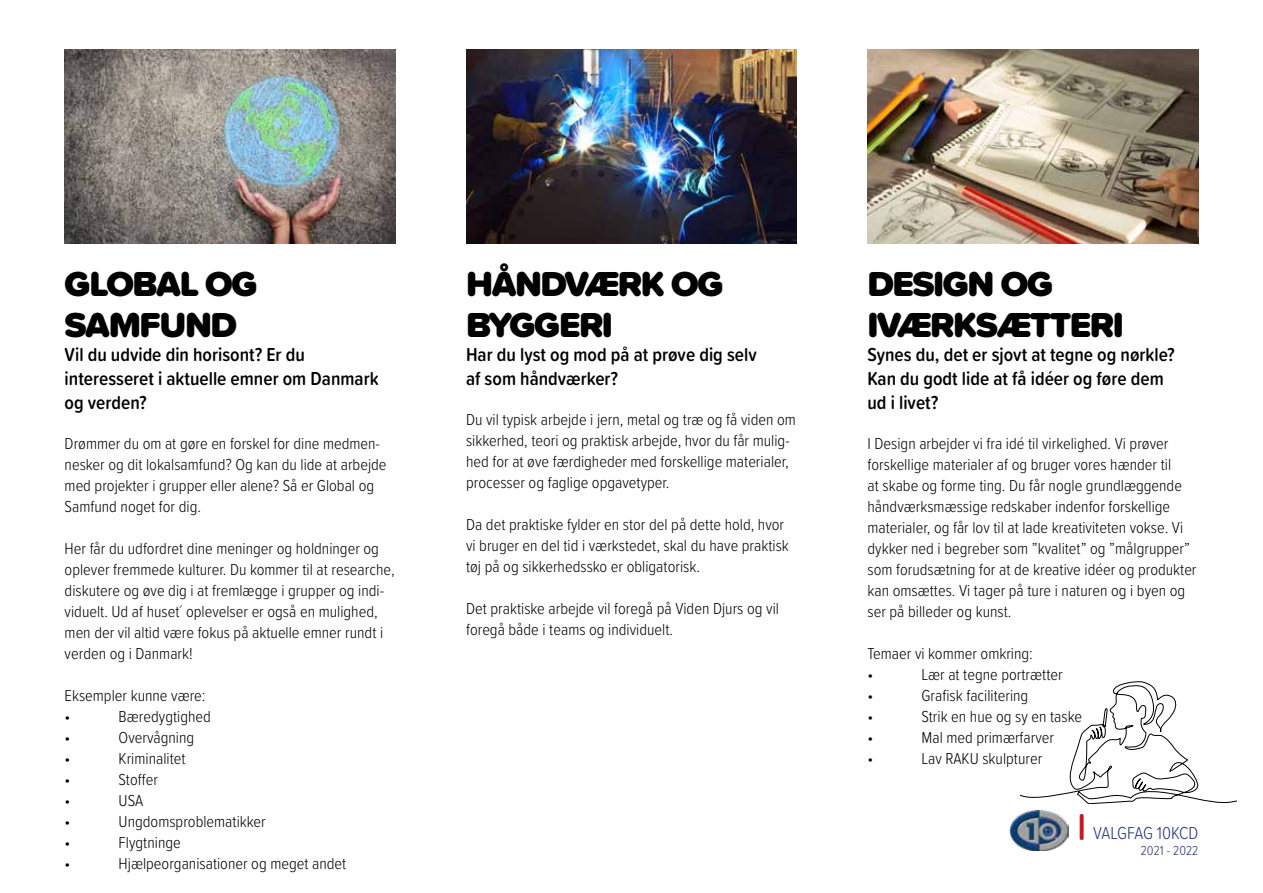
<style>
.page{position:relative;width:1263px;height:893px;background:#fff}
.page>*{position:absolute;margin:0;border:0;box-sizing:border-box;transform-origin:0 0}
.t1{font:900 36px/40.5px "Proxima Soft";letter-spacing:-.04em;color:#000}
.t2{font:600 19.5px/24px "Proxima Soft Cond";color:#000}
.t3{font:300 18px "Proxima Soft Cond";letter-spacing:-.01em;color:#283583}
.t4{font:300 16.5px/21px "Proxima Soft Cond";color:#000}
.t5{font:300 13.5px "Proxima Soft Cond";color:#283583}
.s1{font-weight:900;font-size:36px;color:#cd171a}
</style>
<div class="page">
<svg style="left:1020px;top:682px;width:216px;height:122px"></svg>
<img style="left:466px;top:50px;width:331px;height:193px">
<img style="left:867px;top:50px;width:331px;height:193px">
<img style="left:65px;top:50px;width:330px;height:193px">
<img style="left:1010px;top:810px;width:58px;height:40px">
<h1 class="t1" style="left:65px;top:263px;width:194px">GLOBAL OG<br>SAMFUND</h1>
<p class="t2" style="left:65px;top:342px;width:315px">Vil du udvide din horisont? Er du interesseret i aktuelle emner om Danmark og verden?</p>
<p class="t4" style="left:65px;top:432px;width:323px">Drømmer du om at gøre en forskel for dine medmen&shy;nesker og dit lokalsamfund? Og kan du lide at arbejde med projekter i grupper eller alene? Så er Global og Samfund noget for dig.</p>
<p class="t4" style="left:65px;top:537px;width:331px">Her får du udfordret dine meninger og holdninger og oplever fremmede kulturer. Du kommer til at researche, diskutere og øve dig i at fremlægge i grupper og indi&shy;viduelt. Ud af huset´ oplevelser er også en mulighed, men der vil altid være fokus på aktuelle emner rundt i verden og i Danmark!</p>
<p class="t4" style="left:65px;top:684px;width:142px">Eksempler kunne være: •</p>
<p class="t4" style="left:119px;top:705px;width:94px">Bæredygtighed</p>
<p class="t4" style="left:65px;top:726px;width:7px">•</p>
<p class="t4" style="left:119px;top:726px;width:77px">Overvågning</p>
<p class="t4" style="left:65px;top:747px;width:7px">•</p>
<p class="t4" style="left:119px;top:747px;width:68px">Kriminalitet</p>
<p class="t4" style="left:65px;top:768px;width:7px">•</p>
<p class="t4" style="left:119px;top:768px;width:41px">Stoffer</p>
<p class="t4" style="left:65px;top:790px;width:7px">•</p>
<p class="t4" style="left:119px;top:790px;width:26px">USA</p>
<p class="t4" style="left:65px;top:811px;width:7px">•</p>
<p class="t4" style="left:119px;top:811px;width:149px">Ungdomsproblematikker</p>
<p class="t4" style="left:65px;top:832px;width:7px">•</p>
<p class="t4" style="left:119px;top:832px;width:64px">Flygtninge</p>
<p class="t4" style="left:65px;top:853px;width:7px">•</p>
<p class="t4" style="left:119px;top:853px;width:229px">Hjælpeorganisationer og meget andet</p>
<h1 class="t1" style="left:466px;top:263px;width:259px">HÅNDVÆRK OG<br>BYGGERI</h1>
<p class="t2" style="left:466px;top:342px;width:292px">Har du lyst og mod på at prøve dig selv af som håndværker?</p>
<p class="t4" style="left:466px;top:408px;width:331px">Du vil typisk arbejde i jern, metal og træ og få viden om sikkerhed, teori og praktisk arbejde, hvor du får mulig&shy;hed for at øve færdigheder med forskellige materialer, processer og faglige opgavetyper.</p>
<p class="t4" style="left:466px;top:513px;width:324px">Da det praktiske fylder en stor del på dette hold, hvor vi bruger en del tid i værkstedet, skal du have praktisk tøj på og sikkerhedssko er obligatorisk.</p>
<p class="t4" style="left:466px;top:597px;width:314px">Det praktiske arbejde vil foregå på Viden Djurs og vil foregå både i teams og individuelt.</p>
<h1 class="t1" style="left:867px;top:263px;width:258px">DESIGN OG<br>IVÆRKSÆTTERI</h1>
<p class="t2" style="left:867px;top:342px;width:309px">Synes du, det er sjovt at tegne og nørkle?<br>Kan du godt lide at få idéer og føre dem ud i livet?</p>
<p class="t4" style="left:867px;top:432px;width:331px">I Design arbejder vi fra idé til virkelighed. Vi prøver forskellige materialer af og bruger vores hænder til<br>at skabe og forme ting. Du får nogle grundlæggende håndværksmæssige redskaber indenfor forskellige materialer, og får lov til at lade kreativiteten vokse. Vi dykker ned i begreber som ”kvalitet” og ”målgrupper” som forudsætning for at de kreative idéer og produkter kan omsættes. Vi tager på ture i naturen og i byen og ser på billeder og kunst.</p>
<p class="t4" style="left:867px;top:642px;width:167px">Temaer vi kommer omkring: •</p>
<p class="t4" style="left:921px;top:664px;width:143px">Lær at tegne portrætter</p>
<p class="t4" style="left:867px;top:685px;width:7px">•</p>
<p class="t4" style="left:921px;top:685px;width:108px">Grafisk facilitering</p>
<p class="t4" style="left:867px;top:706px;width:7px">•</p>
<p class="t4" style="left:921px;top:706px;width:162px">Strik en hue og sy en taske</p>
<p class="t4" style="left:867px;top:727px;width:7px">•</p>
<p class="t4" style="left:921px;top:727px;width:134px">Mal med primærfarver</p>
<p class="t4" style="left:867px;top:748px;width:7px">•</p>
<p class="t4" style="left:921px;top:748px;width:122px">Lav RAKU skulpturer</p>
<p class="t3" style="left:1078px;top:819px;width:122px"><span class="s1">|</span> VALGFAG 10KCD</p>
<p class="t5" style="left:1141px;top:840px;width:59px">2021 - 2022</p>
</div>
